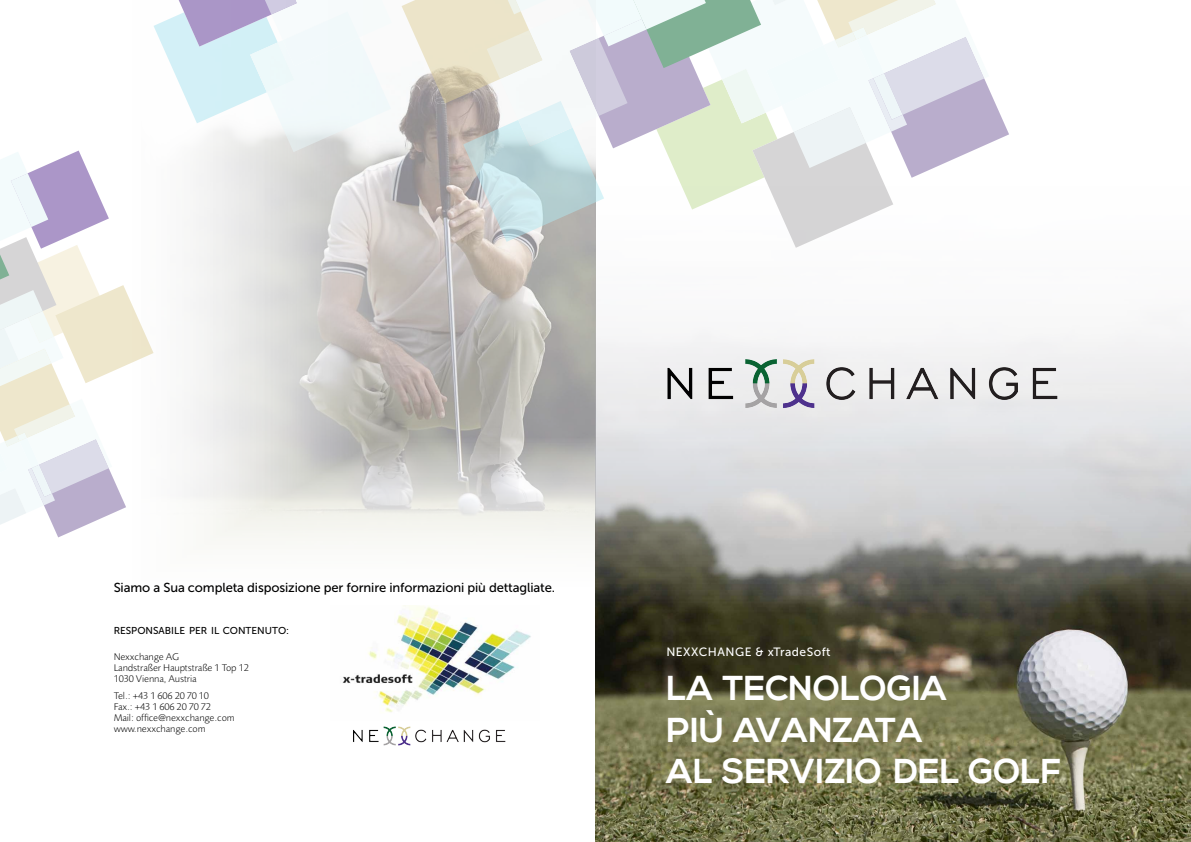
<style>
.page{position:relative;width:1191px;height:842px;background:#fff}
.page>*{position:absolute;margin:0;border:0;box-sizing:border-box;transform-origin:0 0}
.t1{font:700 34.5px/41.5px "Nexa";color:#fff}
.t2{font:13px "Museo Sans 500";letter-spacing:-.01em;color:#000}
.t3{font:12px "Museo Sans 500";letter-spacing:.04em;color:#fff}
.t4{font:300 10px/11px "Foundry Sans";color:#000}
.t5{font:10px "Museo Sans 500";color:#000}
</style>
<div class="page">
<img style="left:210px;top:120px;width:385px;height:421px">
<img style="left:595px;top:248px;width:596px;height:594px">
<img style="left:648px;top:343px;width:425px;height:78px">
<svg style="left:401px;top:0;width:608px;height:248px"></svg>
<svg style="left:0;top:0;width:392px;height:537px"></svg>
<img style="left:353px;top:726px;width:153px;height:20px">
<img style="left:342px;top:605px;width:189px;height:107px">
<h2 class="t2" style="left:114px;top:580px;width:443px">Siamo a Sua completa disposizione per fornire informazioni più dettagliate.</h2>
<p class="t5" style="left:114px;top:625px;width:177px">RESPONSABILE PER IL CONTENUTO:</p>
<p class="t4" style="left:114px;top:651px;width:137px">Nexxchange AG<br>Landstraßer Hauptstraße 1 Top 12<br>1030 Vienna, Austria</p>
<p class="t4" style="left:114px;top:690px;width:122px">Tel.: +43 1 606 20 70 10<br>Fax.: +43 1 606 20 70 72<br>Mail: office@nexxchange.com www.nexxchange.com</p>
<p class="t3" style="left:666px;top:645px;width:166px">NEXXCHANGE &amp; xTradeSoft</p>
<h1 class="t1" style="left:666px;top:669px;width:396px">LA TECNOLOGIA<br>PIÙ AVANZATA<br>AL SERVIZIO DEL GOLF</h1>
</div>
